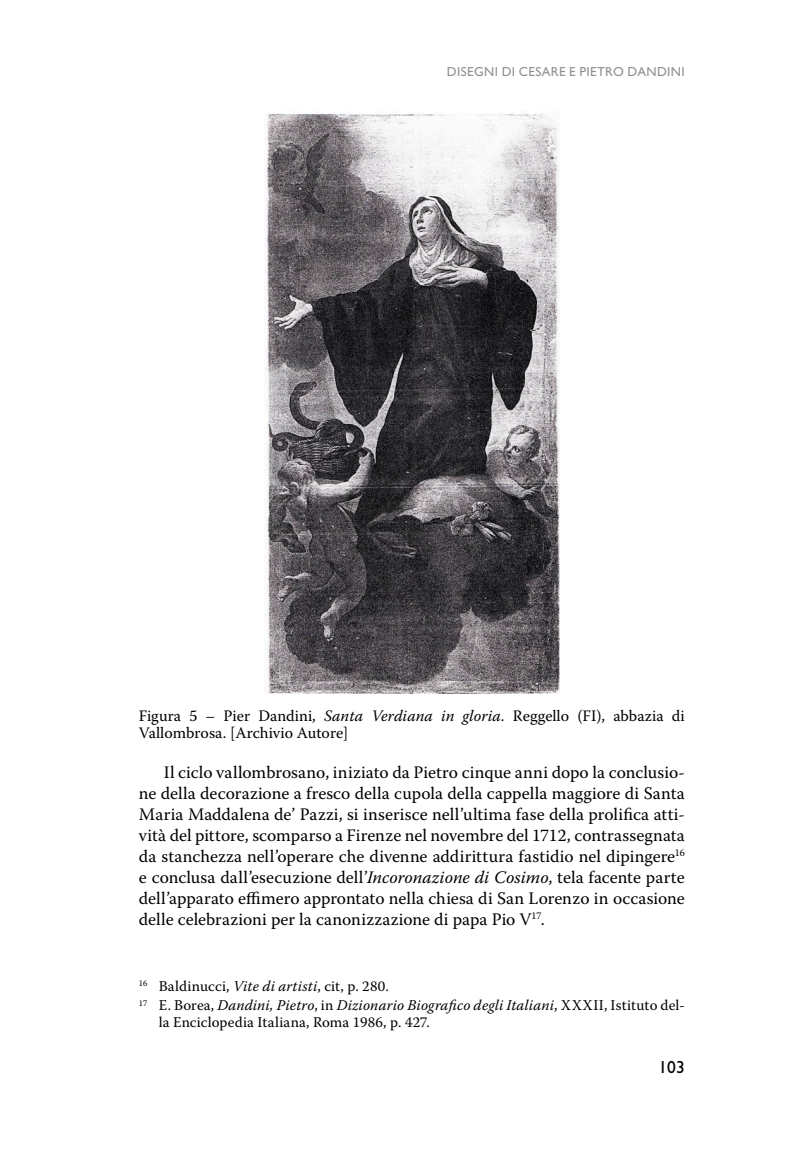
<style>
.page{position:relative;width:794px;height:1166px;background:#fff}
.page>*{position:absolute;margin:0;border:0;box-sizing:border-box;transform-origin:0 0}
.t1{font:17.5px/21px "Warnock Pro";color:#000;text-align:justify}
.t2{font:17.5px "Gill Sans Std";color:#000}
.t3{font:15.92px/16.4px "Warnock Pro";color:#000}
.t4{font:italic 14.88px/19.1px "Warnock Pro";letter-spacing:.01em;color:#000}
.t5{font:14.88px "Warnock Pro";letter-spacing:.015em;color:#000}
.t6{font:13.12px "Gill Sans Std";letter-spacing:.025em;color:#919191}
.s1{font-style:italic}
.s2{font-style:normal}
</style>
<div class="page">
<img style="left:266px;top:114px;width:293px;height:579px">
<p class="t6" style="left:447px;top:64px;width:239px">DISEGNI DI CESARE E PIETRO DANDINI</p>
<p class="t3" style="left:139px;top:707px;width:547px">Figura 5 – Pier Dandini, <span class="s1">Santa Verdiana in gloria</span>. Reggello (FI), abbazia di<br>Vallombrosa. [Archivio Autore]</p>
<p class="t1" style="left:139px;top:762px;width:547px;text-indent:25px">Il ciclo vallombrosano, iniziato da Pietro cinque anni dopo la conclusio&shy;ne della decorazione a fresco della cupola della cappella maggiore di Santa Maria Maddalena de’ Pazzi, si inserisce nell’ultima fase della prolifica atti&shy;vità del pittore, scomparso a Firenze nel novembre del 1712, contrassegnata da stanchezza nell’operare che divenne addirittura fastidio nel dipingere<sup>16 </sup>e conclusa dall’esecuzione dell’<span class="s1">Incoronazione di Cosimo</span>, tela facente parte dell’apparato effimero approntato nella chiesa di San Lorenzo in occasione delle celebrazioni per la canonizzazione di papa Pio V<sup>17</sup>.</p>
<p class="t4" style="left:139px;top:976px;width:547px"><sup>16</sup> <span class="s2">Baldinucci,</span> Vite di artisti<span class="s2">, cit, p. 280.<br></span><sup>17</sup> <span class="s2">E. Borea,</span> Dandini, Pietro<span class="s2">, in</span> Dizionario Biografico degli Italiani<span class="s2">, XXXII, Istituto del-</span></p>
<p class="t5" style="left:159px;top:1013px;width:273px">la Enciclopedia Italiana, Roma 1986, p. 427.</p>
<p class="t2" style="left:658px;top:1057px;width:28px">103</p>
</div>
